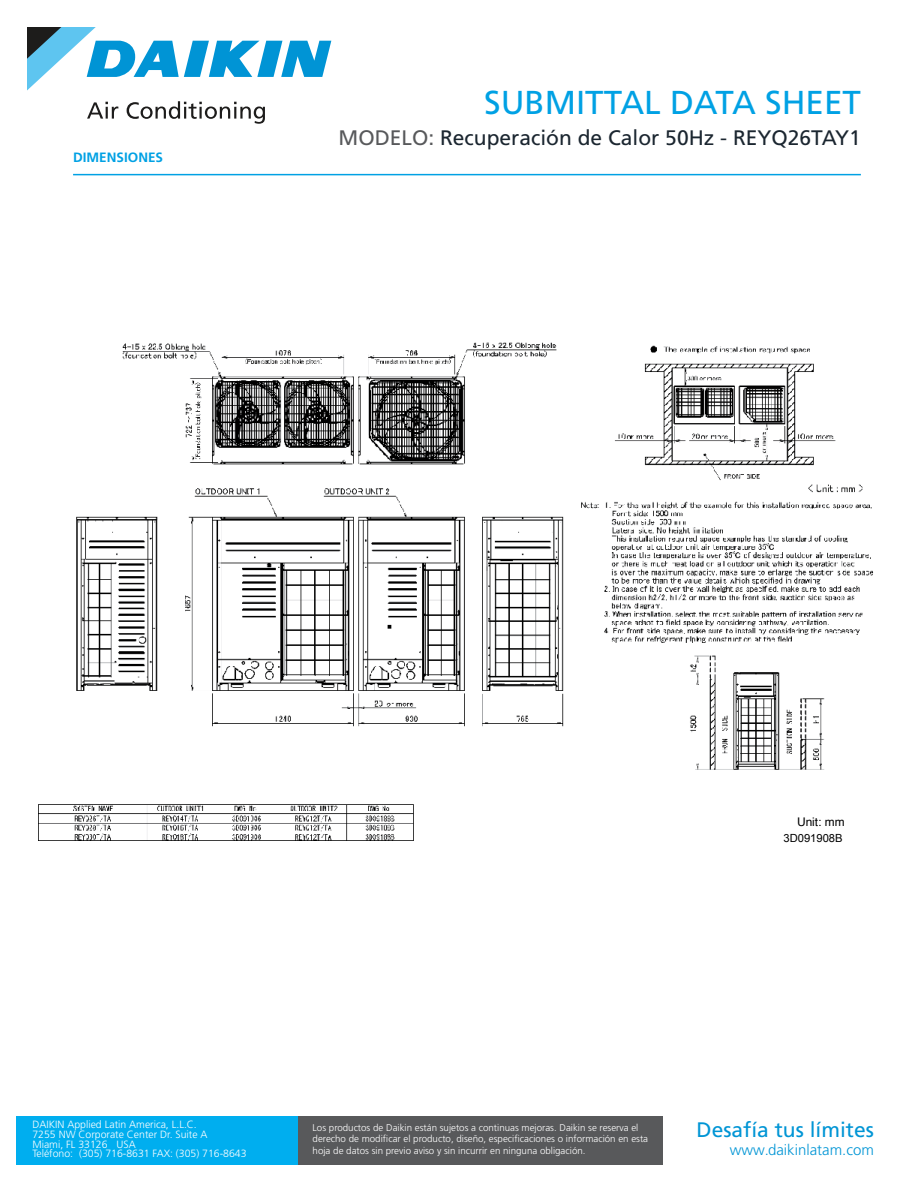
<style>
.page{position:relative;width:918px;height:1188px;background:#fff}
.page>*{position:absolute;margin:0;border:0;box-sizing:border-box;transform-origin:0 0}
.t1{font:33.15px "Frutiger LT Std";color:#00a1e4}
.t2{font:21px "Frutiger LT Std";color:#1b2630}
.t3{font:21px "Frutiger";color:#0095d5}
.t4{font:300 15px "Frutiger";color:#0095d5}
.t5{font:700 13.5px "Frutiger LT Std";color:#00a1e4}
.t6{font:11.85px "Helvetica";color:#000}
.t7{font:11.25px "Arial";color:#000}
.t8{font:300 10.5px/9.6px "Frutiger LT Std";color:#fff}
.t9{font:300 9.75px/11.7px "Frutiger LT Std";color:#fff}
.s1{color:#58595b}
</style>
<div class="page">
<div style="left:298px;top:1116px;width:365px;height:49px;background:#58595b"></div>
<div style="left:17px;top:1116px;width:281px;height:49px;background:#00aeef"></div>
<svg style="left:27px;top:27px;width:304px;height:63px"></svg>
<svg style="left:87px;top:102px;width:31px;height:17px"></svg>
<svg style="left:127px;top:101px;width:138px;height:23px"></svg>
<hr style="left:73px;top:174px;width:788px;height:1px;background:#00a1e4">
<img style="left:38px;top:342px;width:836px;height:499px">
<h3 class="t5" style="left:73px;top:149px;width:92px">DIMENSIONES</h3>
<h1 class="t1" style="left:484px;top:83px;width:378px">SUBMITTAL DATA SHEET</h1>
<h2 class="t2" style="left:339px;top:125px;width:524px"><span class="s1">MODELO:</span> Recuperación de Calor 50Hz - REYQ26TAY1</h2>
<p class="t6" style="left:797px;top:813px;width:49px">Unit: mm</p>
<p class="t7" style="left:783px;top:831px;width:61px">3D091908B</p>
<p class="t8" style="left:32px;top:1120px;width:216px">DAIKIN Applied Latin America, L.L.C.<br>7255 NW Corporate Center Dr. Suite A<br>Miami, FL 33126 USA<br>Teléfono: (305) 716-8631 FAX: (305) 716-8643</p>
<p class="t9" style="left:313px;top:1122px;width:337px">Los productos de Daikin están sujetos a continuas mejoras. Daikin se reserva el derecho de modificar el producto, diseño, especificaciones o información en esta hoja de datos sin previo aviso y sin incurrir en ninguna obligación.</p>
<h2 class="t3" style="left:697px;top:1117px;width:179px">Desafía tus límites</h2>
<h3 class="t4" style="left:730px;top:1141px;width:146px">www.daikinlatam.com</h3>
</div>
